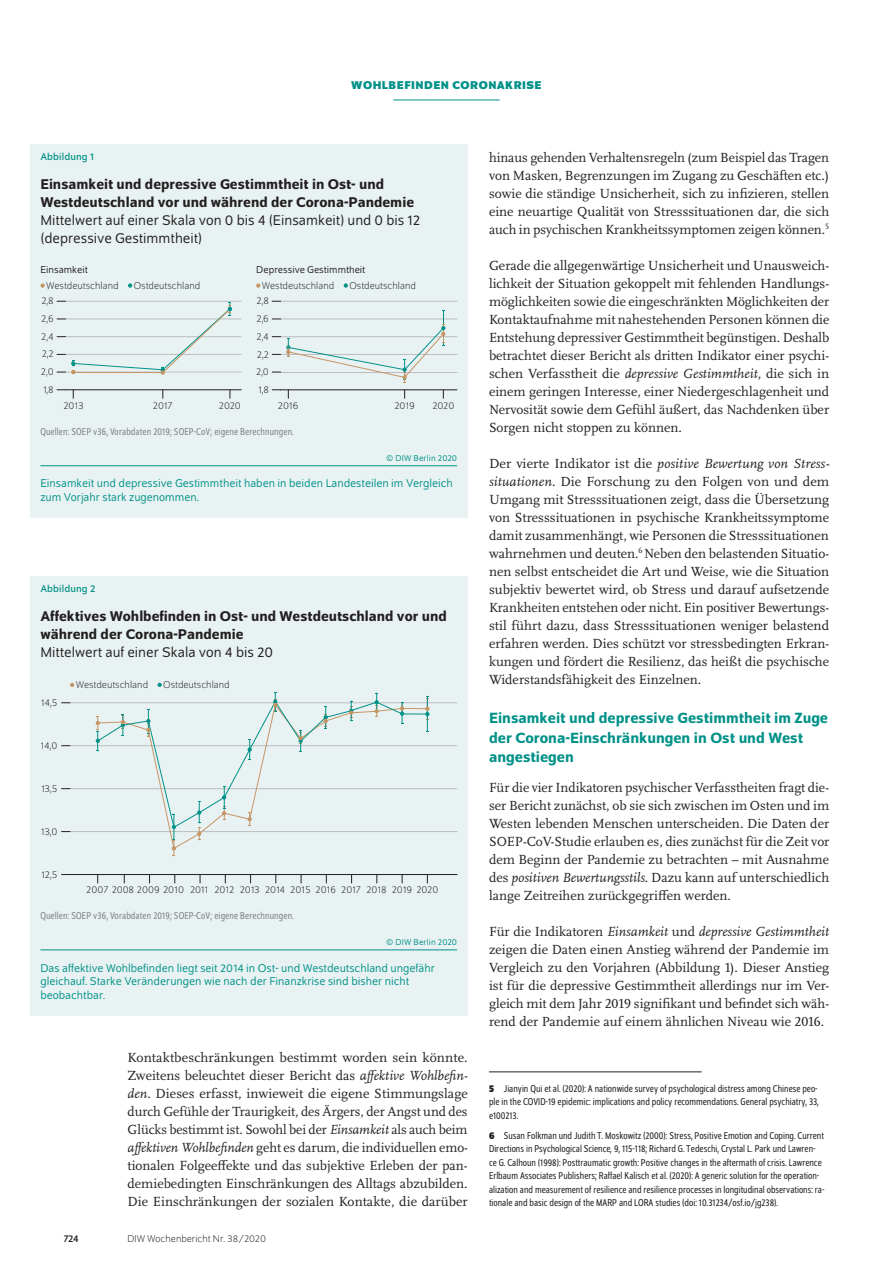
<style>
.page{position:relative;width:893px;height:1263px;background:#fff}
.page>*{position:absolute;margin:0;border:0;box-sizing:border-box;transform-origin:0 0}
.t1{font:500 15.75px/19.5px "Schumpeter";color:#009188}
.t2{font:500 15px/18px "Schumpeter";color:#231f20}
.t3{font:15px/18px "Schumpeter Blond";color:#231f20}
.t4{font:13.8px/18px "Scala Pro";color:#231f20;text-align:justify}
.t5{font:12px/13.5px "Schumpeter Blond";color:#009188}
.t6{font:700 12px "Schumpeter";color:#009188}
.t7{font:semi-condensed 10.5px/13.5px "Schumpeter Blond";color:#231f20;text-align:justify}
.t8{font:300 10.5px "Schumpeter";color:#231f20}
.t9{font:semi-condensed 10.5px "Schumpeter Blond";letter-spacing:.01em;color:#808285}
.t10{font:10.5px "Schumpeter Blond";color:#231f20}
.t11{font:10.5px "Schumpeter";letter-spacing:.01em;color:#009188}
.t12{font:10.5px "Schumpeter";color:#231f20}
.t13{font:9px "Schumpeter Blond";letter-spacing:.01em;color:#009188}
.s1{font-style:italic}
.s2{font-family:"Schumpeter";font-weight:700}
</style>
<div class="page">
<hr style="left:393px;top:100px;width:107px;height:1px;background:#009188">
<hr style="left:489px;top:1071px;width:213px;height:1px;background:#231f20">
<div style="left:30px;top:144px;width:438px;height:374px;background:#e9f2f2"></div>
<hr style="left:281px;top:301px;width:176px;height:1px;background:#bcbdc0">
<hr style="left:281px;top:319px;width:176px;height:1px;background:#bcbdc0">
<hr style="left:281px;top:336px;width:176px;height:1px;background:#bcbdc0">
<hr style="left:281px;top:354px;width:176px;height:1px;background:#bcbdc0">
<hr style="left:281px;top:372px;width:176px;height:1px;background:#bcbdc0">
<hr style="left:281px;top:390px;width:176px;height:1px;background:#231f20">
<hr style="left:66px;top:301px;width:175px;height:1px;background:#bcbdc0">
<hr style="left:66px;top:319px;width:175px;height:1px;background:#bcbdc0">
<hr style="left:66px;top:336px;width:175px;height:1px;background:#bcbdc0">
<hr style="left:66px;top:354px;width:175px;height:1px;background:#bcbdc0">
<hr style="left:66px;top:372px;width:175px;height:1px;background:#bcbdc0">
<hr style="left:66px;top:389px;width:175px;height:1px;background:#231f20">
<hr style="left:443px;top:311px;width:1px;height:34px;background:#009188">
<svg style="left:40px;top:283px;width:5px;height:5px"></svg>
<svg style="left:128px;top:283px;width:4px;height:5px"></svg>
<svg style="left:256px;top:283px;width:4px;height:5px"></svg>
<svg style="left:344px;top:283px;width:4px;height:5px"></svg>
<svg style="left:57px;top:301px;width:175px;height:74px"></svg>
<svg style="left:272px;top:319px;width:173px;height:64px"></svg>
<hr style="left:40px;top:465px;width:417px;height:1px;background:#009188">
<div style="left:30px;top:576px;width:438px;height:439px;background:#e9f2f2"></div>
<hr style="left:70px;top:702px;width:387px;height:1px;background:#bcbdc0">
<hr style="left:70px;top:745px;width:387px;height:1px;background:#bcbdc0">
<hr style="left:70px;top:788px;width:387px;height:1px;background:#bcbdc0">
<hr style="left:70px;top:831px;width:387px;height:1px;background:#bcbdc0">
<hr style="left:70px;top:874px;width:387px;height:1px;background:#231f20">
<svg style="left:70px;top:683px;width:4px;height:4px"></svg>
<svg style="left:96px;top:683px;width:333px;height:173px"></svg>
<hr style="left:40px;top:949px;width:417px;height:1px;background:#009188">
<p class="t6" style="left:351px;top:79px;width:21px">WOHLBEFINDEN</p>
<p class="t6" style="left:453px;top:79px;width:18px">CORONAKRISE</p>
<p class="t11" style="left:40px;top:151px;width:55px">Abbildung 1</p>
<p class="t2" style="left:40px;top:175px;width:375px">Einsamkeit und depressive Gestimmtheit in Ost- und<br>Westdeutschland vor und während der Corona-Pandemie</p>
<p class="t3" style="left:40px;top:211px;width:381px">Mittelwert auf einer Skala von 0 bis 4 (Einsamkeit) und 0 bis 12 (depressive Gestimmtheit)</p>
<p class="t10" style="left:41px;top:265px;width:49px">Einsamkeit</p>
<p class="t10" style="left:256px;top:265px;width:111px">Depressive Gestimmtheit</p>
<p class="t8" style="left:46px;top:280px;width:74px">Westdeutschland</p>
<p class="t8" style="left:134px;top:280px;width:68px">Ostdeutschland</p>
<p class="t8" style="left:262px;top:280px;width:74px">Westdeutschland</p>
<p class="t8" style="left:349px;top:280px;width:68px">Ostdeutschland</p>
<p class="t8" style="left:41px;top:296px;width:14px">2,8</p>
<p class="t8" style="left:257px;top:296px;width:14px">2,8</p>
<p class="t8" style="left:41px;top:313px;width:14px">2,6</p>
<p class="t8" style="left:257px;top:314px;width:14px">2,6</p>
<p class="t8" style="left:41px;top:331px;width:14px">2,4</p>
<p class="t8" style="left:257px;top:331px;width:14px">2,4</p>
<p class="t8" style="left:42px;top:349px;width:13px">2,2</p>
<p class="t8" style="left:257px;top:349px;width:13px">2,2</p>
<p class="t8" style="left:41px;top:367px;width:14px">2,0</p>
<p class="t8" style="left:256px;top:367px;width:14px">2,0</p>
<p class="t8" style="left:43px;top:384px;width:12px">1,8</p>
<p class="t8" style="left:259px;top:385px;width:12px">1,8</p>
<p class="t8" style="left:64px;top:401px;width:22px">2013</p>
<p class="t8" style="left:153px;top:401px;width:21px">2017</p>
<p class="t8" style="left:278px;top:401px;width:22px">2016</p>
<p class="t8" style="left:394px;top:401px;width:22px">2019</p>
<p class="t8" style="left:432px;top:401px;width:23px">2020</p>
<p class="t8" style="left:219px;top:401px;width:23px">2020</p>
<p class="t9" style="left:40px;top:426px;width:255px">Quellen: SOEP v36, Vorabdaten 2019; SOEP-CoV; eigene Berechnungen.</p>
<p class="t13" style="left:386px;top:454px;width:72px">© DIW Berlin 2020</p>
<p class="t5" style="left:40px;top:477px;width:414px">Einsamkeit und depressive Gestimmtheit haben in beiden Landesteilen im Vergleich zum Vorjahr stark zugenommen.</p>
<p class="t11" style="left:40px;top:583px;width:56px">Abbildung 2</p>
<p class="t2" style="left:40px;top:607px;width:408px">Affektives Wohlbefinden in Ost- und Westdeutschland vor und während der Corona-Pandemie</p>
<p class="t3" style="left:40px;top:643px;width:234px">Mittelwert auf einer Skala von 4 bis 20</p>
<p class="t8" style="left:76px;top:680px;width:74px">Westdeutschland</p>
<p class="t8" style="left:163px;top:680px;width:68px">Ostdeutschland</p>
<p class="t8" style="left:41px;top:697px;width:18px">14,5</p>
<p class="t8" style="left:41px;top:740px;width:18px">14,0</p>
<p class="t8" style="left:41px;top:783px;width:18px">13,5</p>
<p class="t8" style="left:41px;top:826px;width:18px">13,0</p>
<p class="t8" style="left:41px;top:869px;width:17px">12,5</p>
<p class="t9" style="left:40px;top:910px;width:255px">Quellen: SOEP v36, Vorabdaten 2019; SOEP-CoV; eigene Berechnungen.</p>
<p class="t8" style="left:86px;top:885px;width:354px">2007 2008 2009 2010 2011 2012 2013 2014 2015 2016 2017 2018 2019 2020</p>
<p class="t13" style="left:386px;top:938px;width:72px">© DIW Berlin 2020</p>
<p class="t5" style="left:40px;top:961px;width:396px">Das affektive Wohlbefinden liegt seit 2014 in Ost- und Westdeutschland ungefähr gleichauf. Starke Veränderungen wie nach der Finanzkrise sind bisher nicht beobachtbar.</p>
<p class="t4" style="left:128px;top:1048px;width:342px">Kontaktbeschränkungen bestimmt worden sein könnte.<br>Zweitens beleuchtet dieser Bericht das <span class="s1">affektive Wohlbefin&shy;den</span>. Dieses erfasst, inwieweit die eigene Stimmungslage durch Gefühle der Traurigkeit, des Ärgers, der Angst und des Glücks bestimmt ist. Sowohl bei der <span class="s1">Einsamkeit</span> als auch beim <span class="s1">affektiven Wohlbefinden</span> geht es darum, die individuellen emo&shy;tionalen Folgeeffekte und das subjektive Erleben der pan&shy;demiebedingten Einschränkungen des Alltags abzubilden.<br>Die Einschränkungen der sozialen Kontakte, die darüber</p>
<p class="t12" style="left:64px;top:1233px;width:16px">724</p>
<p class="t8" style="left:128px;top:1234px;width:140px">DIW Wochenbericht Nr. 38/2020</p>
<p class="t4" style="left:489px;top:148px;width:342px">hinaus gehenden Verhaltensregeln (zum Beispiel das Tragen von Masken, Begrenzungen im Zugang zu Geschäften etc.) sowie die ständige Unsicherheit, sich zu infizieren, stellen eine neuartige Qualität von Stresssituationen dar, die sich auch in psychischen Krankheitssymptomen zeigen können.<sup>5</sup></p>
<p class="t4" style="left:489px;top:256px;width:342px">Gerade die allgegenwärtige Unsicherheit und Unausweich&shy;lichkeit der Situation gekoppelt mit fehlenden Handlungs&shy;möglichkeiten sowie die eingeschränkten Möglichkeiten der Kontaktaufnahme mit nahestehenden Personen können die Entstehung depressiver Gestimmtheit begünstigen. Deshalb betrachtet dieser Bericht als dritten Indikator einer psychi&shy;schen Verfasstheit die <span class="s1">depressive Gestimmtheit</span>, die sich in einem geringen Interesse, einer Niedergeschlagenheit und Nervosität sowie dem Gefühl äußert, das Nachdenken über Sorgen nicht stoppen zu können.</p>
<p class="t4" style="left:489px;top:454px;width:342px">Der vierte Indikator ist die <span class="s1">positive Bewertung von Stress&shy;situationen</span>. Die Forschung zu den Folgen von und dem Umgang mit Stresssituationen zeigt, dass die Übersetzung von Stresssituationen in psychische Krankheitssymptome damit zusammenhängt, wie Personen die Stresssituationen wahrnehmen und deuten.<sup>6</sup> Neben den belastenden Situatio&shy;nen selbst entscheidet die Art und Weise, wie die Situation subjektiv bewertet wird, ob Stress und darauf aufsetzende Krankheiten entstehen oder nicht. Ein positiver Bewertungs&shy;stil führt dazu, dass Stresssituationen weniger belastend erfahren werden. Dies schützt vor stressbedingten Erkran&shy;kungen und fördert die Resilienz, das heißt die psychische Widerstandsfähigkeit des Einzelnen.</p>
<p class="t1" style="left:489px;top:708px;width:341px">Einsamkeit und depressive Gestimmtheit im Zuge der Corona-Einschränkungen in Ost und West angestiegen</p>
<p class="t4" style="left:489px;top:778px;width:342px">Für die vier Indikatoren psychischer Verfasstheiten fragt die&shy;ser Bericht zunächst, ob sie sich zwischen im Osten und im Westen lebenden Menschen unterscheiden. Die Daten der SOEP-CoV-Studie erlauben es, dies zunächst für die Zeit vor dem Beginn der Pandemie zu betrachten – mit Ausnahme des <span class="s1">positiven Bewertungsstils</span>. Dazu kann auf unterschiedlich lange Zeitreihen zurückgegriffen werden.</p>
<p class="t4" style="left:489px;top:922px;width:342px">Für die Indikatoren <span class="s1">Einsamkeit</span> und <span class="s1">depressive Gestimmtheit </span>zeigen die Daten einen Anstieg während der Pandemie im Vergleich zu den Vorjahren (Abbildung 1). Dieser Anstieg ist für die depressive Gestimmtheit allerdings nur im Ver&shy;gleich mit dem Jahr 2019 signifikant und befindet sich wäh&shy;rend der Pandemie auf einem ähnlichen Niveau wie 2016.</p>
<p class="t7" style="left:489px;top:1082px;width:331px"><span class="s2">5</span> Jianyin Qui et al. (2020): A nationwide survey of psychological distress among Chinese peo&shy;ple in the COVID-19 epidemic: implications and policy recommendations. General psychiatry, 33, e100213.</p>
<p class="t7" style="left:489px;top:1129px;width:337px;text-align:left"><span class="s2">6</span> Susan Folkman und Judith T. Moskowitz (2000): Stress, Positive Emotion and Coping. Current Directions in Psychological Science<span class="s1">,</span> 9, 115-118; Richard G. Tedeschi, Crystal L. Park und Lawren&shy;ce G. Calhoun (1998): Posttraumatic growth: Positive changes in the aftermath of crisis. Lawrence Erlbaum Associates Publishers; Raffael Kalisch et al. (2020): A generic solution for the operation&shy;alization and measurement of resilience and resilience processes in longitudinal observations: ra&shy;tionale and basic design of the MARP and LORA studies (doi: 10.31234/osf.io/jg238).</p>
</div>
